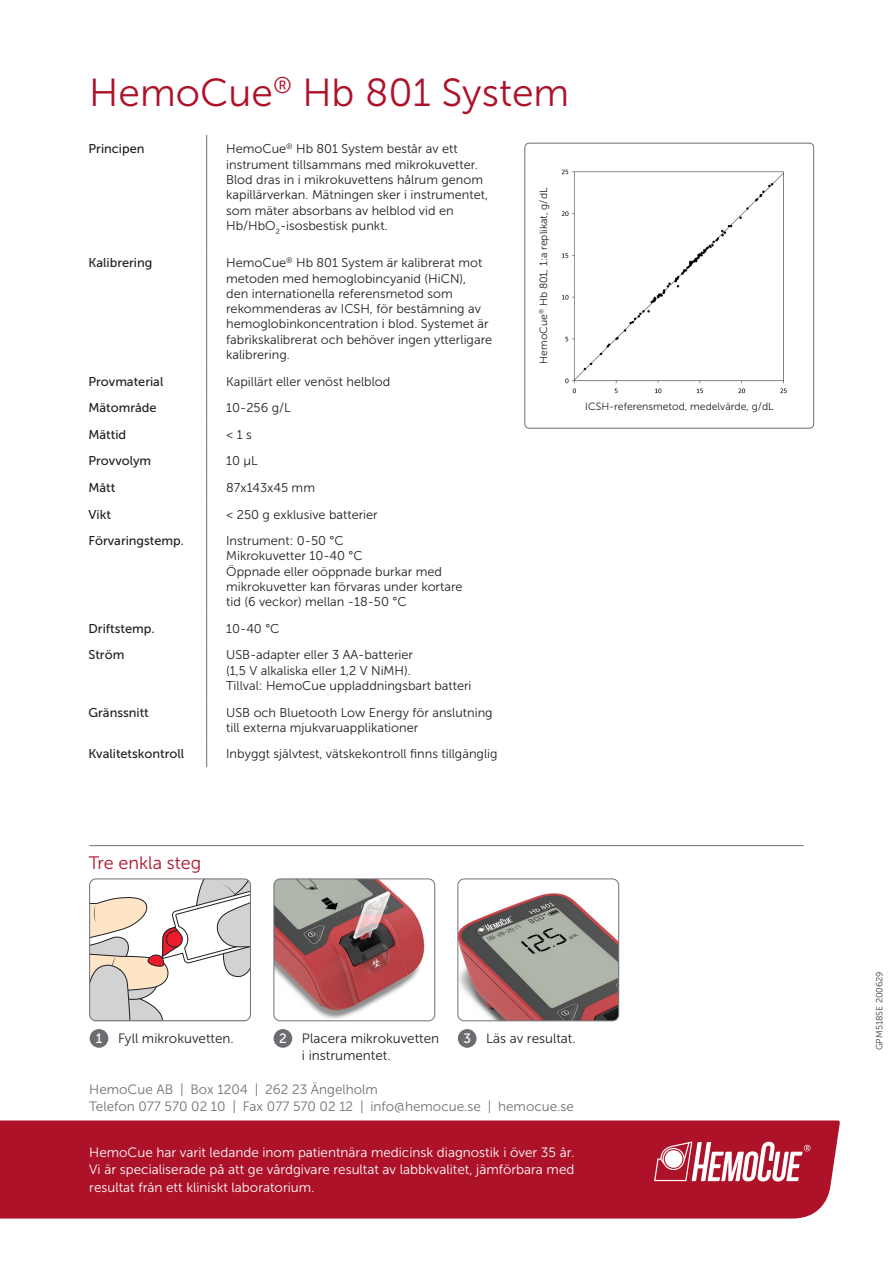
<style>
.page{position:relative;width:893px;height:1263px;background:#fff}
.page>*{position:absolute;margin:0;border:0;box-sizing:border-box;transform-origin:0 0}
.t1{font:39px "Museo Sans 300";color:#ae1229}
.t2{font:18px "Museo Sans 300";color:#ae1229}
.t3{font:13.5px/17.2px "Museo Sans 300";color:#fff;text-align:justify}
.t4{font:13.5px/16.5px "Museo Sans 300";color:#717074}
.t5{font:13.5px/16.2px "Museo Sans 300";color:#231f20}
.t6{font:13.5px "Museo Sans 500";color:#fff}
.t7{font:12.75px/15.3px "Museo Sans 300";color:#231f20}
.t8{font:12.75px "Museo Sans 500";color:#231f20}
.t9{font:10.5px "Museo Sans 300";color:#231f20}
.t10{font:9px "Museo Sans 300";color:#3e3e3f}
</style>
<div class="page">
<svg style="left:91px;top:880px;width:158px;height:141px"></svg>
<div style="left:89px;top:878px;width:162px;height:143px;border:1px solid #717074;border-radius:6px"></div>
<img style="left:275px;top:880px;width:160px;height:140px">
<div style="left:273px;top:878px;width:162px;height:143px;border:1px solid #717074;border-radius:6px"></div>
<img style="left:459px;top:880px;width:160px;height:141px">
<div style="left:457px;top:878px;width:162px;height:143px;border:1px solid #717074;border-radius:6px"></div>
<div style="left:0;top:1120px;width:840px;height:98px;background:#ae1229"></div>
<svg style="left:654px;top:1141px;width:156px;height:40px"></svg>
<hr style="left:89px;top:845px;width:715px;height:1px;background:#717074">
<div style="left:90px;top:1029px;width:18px;height:19px;background:#6c6d70;border-radius:50%"></div>
<div style="left:274px;top:1029px;width:18px;height:19px;background:#6c6d70;border-radius:50%"></div>
<div style="left:458px;top:1029px;width:19px;height:19px;background:#6c6d70;border-radius:50%"></div>
<hr style="left:206px;top:135px;width:1px;height:114px;background:#717074">
<hr style="left:206px;top:249px;width:1px;height:119px;background:#717074">
<svg style="left:206px;top:368px;width:1px;height:159px"></svg>
<hr style="left:206px;top:527px;width:1px;height:88px;background:#717074">
<svg style="left:206px;top:615px;width:1px;height:26px"></svg>
<hr style="left:206px;top:641px;width:1px;height:57px;background:#717074">
<hr style="left:206px;top:698px;width:1px;height:42px;background:#717074">
<svg style="left:206px;top:740px;width:1px;height:27px"></svg>
<div style="left:524px;top:143px;width:290px;height:286px;border:1px solid #717074;border-radius:4px"></div>
<img style="left:561px;top:169px;width:226px;height:225px">
<h1 class="t1" style="left:89px;top:71px;width:482px">HemoCue<sup>®</sup> Hb 801 System</h1>
<p class="t8" style="left:88px;top:142px;width:57px">Principen</p>
<p class="t7" style="left:226px;top:142px;width:263px">HemoCue<sup>®</sup> Hb 801 System består av ett instrument tillsammans med mikrokuvetter.<br>Blod dras in i mikrokuvettens hålrum genom kapillärverkan. Mätningen sker i instrumentet, som mäter absorbans av helblod vid en Hb/HbO<sub>2</sub>-isosbestisk punkt.</p>
<p class="t8" style="left:88px;top:255px;width:65px">Kalibrering</p>
<p class="t7" style="left:226px;top:255px;width:268px">HemoCue<sup>®</sup> Hb 801 System är kalibrerat mot metoden med hemoglobincyanid (HiCN),<br>den internationella referensmetod som rekommenderas av ICSH, för bestämning av hemoglobinkoncentration i blod. Systemet är fabrikskalibrerat och behöver ingen ytterligare kalibrering.</p>
<p class="t8" style="left:88px;top:374px;width:76px">Provmaterial</p>
<p class="t7" style="left:226px;top:374px;width:166px">Kapillärt eller venöst helblod</p>
<p class="t8" style="left:88px;top:401px;width:70px">Mätområde</p>
<p class="t7" style="left:226px;top:400px;width:66px">10-256 g/L</p>
<p class="t8" style="left:88px;top:427px;width:39px">Mättid</p>
<p class="t7" style="left:226px;top:427px;width:27px">&lt; 1 s</p>
<p class="t8" style="left:88px;top:454px;width:64px">Provvolym</p>
<p class="t7" style="left:226px;top:453px;width:33px">10 µL</p>
<p class="t8" style="left:88px;top:480px;width:28px">Mått</p>
<p class="t7" style="left:226px;top:480px;width:90px">87x143x45 mm</p>
<p class="t8" style="left:88px;top:507px;width:24px">Vikt</p>
<p class="t7" style="left:226px;top:506px;width:153px">&lt; 250 g exklusive batterier</p>
<p class="t8" style="left:88px;top:534px;width:97px">Förvaringstemp.</p>
<p class="t7" style="left:226px;top:533px;width:238px">Instrument: 0-50 °C<br>Mikrokuvetter 10-40 °C<br>Öppnade eller oöppnade burkar med mikrokuvetter kan förvaras under kortare tid (6 veckor) mellan -18-50 °C</p>
<p class="t8" style="left:88px;top:621px;width:68px">Driftstemp.</p>
<p class="t7" style="left:226px;top:621px;width:55px">10-40 °C</p>
<p class="t8" style="left:88px;top:648px;width:37px">Ström</p>
<p class="t7" style="left:226px;top:647px;width:247px">USB-adapter eller 3 AA-batterier<br>(1,5 V alkaliska eller 1,2 V NiMH).<br>Tillval: HemoCue uppladdningsbart batteri</p>
<p class="t8" style="left:88px;top:705px;width:62px">Gränssnitt</p>
<p class="t7" style="left:226px;top:705px;width:268px">USB och Bluetooth Low Energy för anslutning till externa mjukvaruapplikationer</p>
<p class="t8" style="left:88px;top:747px;width:97px">Kvalitetskontroll</p>
<p class="t7" style="left:226px;top:746px;width:273px">Inbyggt självtest, vätskekontroll finns tillgänglig</p>
<p class="t9" style="left:538px;top:364px;width:177px;rotate:-90deg">HemoCue<sup>®</sup> Hb 801, 1:a replikat, g/dL</p>
<p class="t9" style="left:585px;top:400px;width:190px">ICSH-referensmetod, medelvärde, g/dL</p>
<h2 class="t2" style="left:89px;top:853px;width:114px">Tre enkla steg</h2>
<p class="t6" style="left:96px;top:1031px;width:8px">1</p>
<p class="t6" style="left:279px;top:1031px;width:9px">2</p>
<p class="t6" style="left:463px;top:1031px;width:9px">3</p>
<p class="t5" style="left:118px;top:1031px;width:117px">Fyll mikrokuvetten.</p>
<p class="t5" style="left:302px;top:1031px;width:139px">Placera mikrokuvetten i instrumentet.</p>
<p class="t5" style="left:486px;top:1031px;width:91px">Läs av resultat.</p>
<p class="t4" style="left:89px;top:1082px;width:486px">HemoCue AB | Box 1204 | 262 23 Ängelholm<br>Telefon 077 570 02 10 | Fax 077 570 02 12 | info@hemocue.se | hemocue.se</p>
<p class="t3" style="left:89px;top:1144px;width:487px">HemoCue har varit ledande inom patientnära medicinsk diagnostik i över 35 år.<br>Vi är specialiserade på att ge vårdgivare resultat av labbkvalitet, jämförbara med resultat från ett kliniskt laboratorium.</p>
<p class="t10" style="left:874px;top:1050px;width:81px;rotate:-90deg">GPM518SE 200629</p>
</div>
